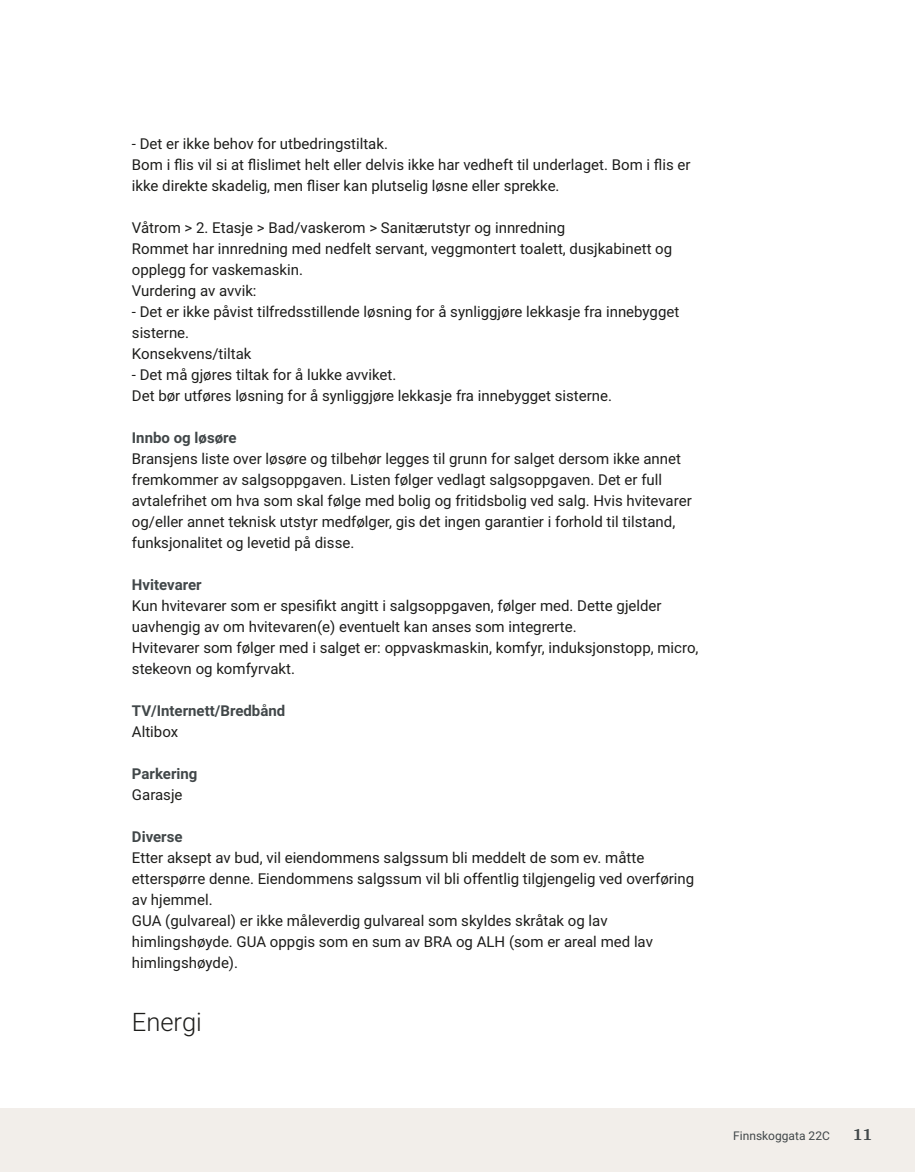
<style>
.page{position:relative;width:915px;height:1172px;background:#fff}
.page>*{position:absolute;margin:0;border:0;box-sizing:border-box;transform-origin:0 0}
.t1{font:300 25.5px "Roboto";color:#1d1d1b}
.t2{font:700 18px "Arya";color:#414749}
.t3{font:15px/21px "Roboto";color:#1d1d1b}
.t4{font:700 15px "Roboto";color:#414749}
.t5{font:12px "Roboto";color:#414749}
</style>
<div class="page">
<div style="left:0;top:1108px;width:914px;height:64px;background:#f2eeea"></div>
<p class="t3" style="left:132px;top:132px;width:560px">‑ Det er ikke behov for utbedringstiltak.<br>Bom i flis vil si at flislimet helt eller delvis ikke har vedheft til underlaget. Bom i flis er ikke direkte skadelig, men fliser kan plutselig løsne eller sprekke.</p>
<p class="t3" style="left:132px;top:216px;width:548px">Våtrom &gt; 2. Etasje &gt; Bad/vaskerom &gt; Sanitærutstyr og innredning<br>Rommet har innredning med nedfelt servant, veggmontert toalett, dusjkabinett og opplegg for vaskemaskin.<br>Vurdering av avvik:<br>‑ Det er ikke påvist tilfredsstillende løsning for å synliggjøre lekkasje fra innebygget sisterne.<br>Konsekvens/tiltak<br>‑ Det må gjøres tiltak for å lukke avviket.<br>Det bør utføres løsning for å synliggjøre lekkasje fra innebygget sisterne.</p>
<p class="t4" style="left:132px;top:427px;width:106px">Innbo og løsøre</p>
<p class="t3" style="left:132px;top:447px;width:561px">Bransjens liste over løsøre og tilbehør legges til grunn for salget dersom ikke annet fremkommer av salgsoppgaven. Listen følger vedlagt salgsoppgaven. Det er full avtalefrihet om hva som skal følge med bolig og fritidsbolig ved salg. Hvis hvitevarer og/eller annet teknisk utstyr medfølger, gis det ingen garantier i forhold til tilstand, funksjonalitet og levetid på disse.</p>
<p class="t4" style="left:132px;top:574px;width:71px">Hvitevarer</p>
<p class="t3" style="left:132px;top:594px;width:568px">Kun hvitevarer som er spesifikt angitt i salgsoppgaven, følger med. Dette gjelder uavhengig av om hvitevaren(e) eventuelt kan anses som integrerte.<br>Hvitevarer som følger med i salget er: oppvaskmaskin, komfyr, induksjonstopp, micro, stekeovn og komfyrvakt.</p>
<p class="t4" style="left:132px;top:700px;width:155px">TV/Internett/Bredbånd</p>
<p class="t3" style="left:132px;top:720px;width:48px">Altibox</p>
<p class="t4" style="left:132px;top:763px;width:67px">Parkering</p>
<p class="t3" style="left:132px;top:783px;width:52px">Garasje</p>
<p class="t4" style="left:132px;top:826px;width:52px">Diverse</p>
<p class="t3" style="left:132px;top:846px;width:563px">Etter aksept av bud, vil eiendommens salgssum bli meddelt de som ev. måtte etterspørre denne. Eiendommens salgssum vil bli offentlig tilgjengelig ved overføring av hjemmel.<br>GUA (gulvareal) er ikke måleverdig gulvareal som skyldes skråtak og lav himlingshøyde. GUA oppgis som en sum av BRA og ALH (som er areal med lav himlingshøyde).</p>
<h1 class="t1" style="left:132px;top:1004px;width:71px">Energi</h1>
<p class="t5" style="left:733px;top:1127px;width:98px">Finnskoggata 22C</p>
<p class="t2" style="left:852px;top:1123px;width:21px">11</p>
</div>
